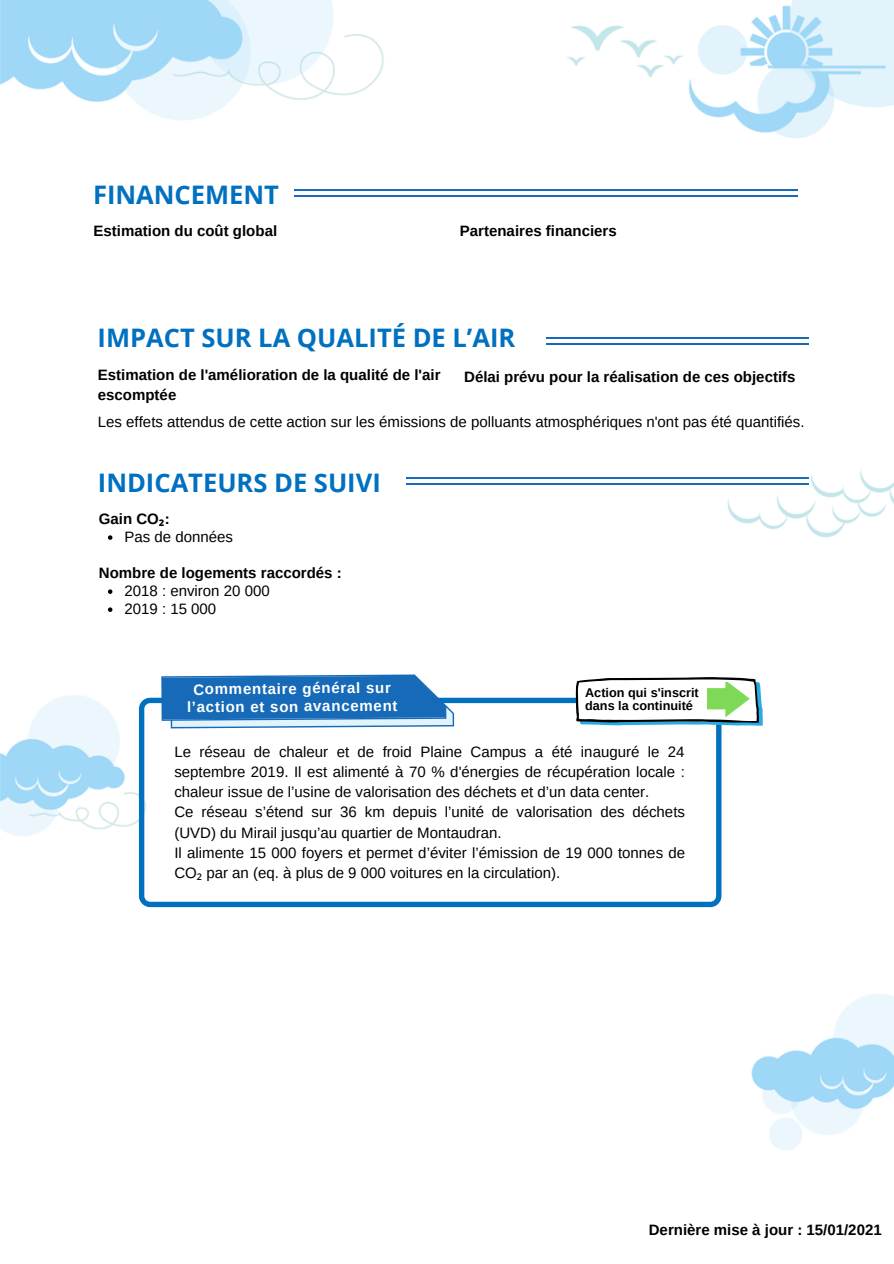
<style>
.page{position:relative;width:894px;height:1264px;background:#fff}
.page>*{position:absolute;margin:0;border:0;box-sizing:border-box;transform-origin:0 0}
.t1{font:700 25.5px "Open Sans";color:#0070c0}
.t2{font:15px/20.2px "Arimo";color:#000}
.t3{font:700 15px/20.2px "Arimo";color:#000}
.t4{font:700 15px/17.9px "Arimo";color:#fff;text-align:center}
.t5{font:700 12.6px/13px "Arimo";color:#000}
.s1{font-family:"Noto Sans"}
</style>
<div class="page">
<img style="left:0;top:0;width:893px;height:1151px">
<hr style="left:233px;top:337px;width:575px;height:1px;background:#166ab8">
<hr style="left:233px;top:343px;width:575px;height:1px;background:#166ab8">
<div style="left:89px;top:315px;width:457px;height:50px;background:#fff"></div>
<hr style="left:233px;top:477px;width:575px;height:1px;background:#166ab8">
<hr style="left:233px;top:483px;width:575px;height:1px;background:#166ab8">
<div style="left:92px;top:460px;width:314px;height:49px;background:#fff"></div>
<svg style="left:108px;top:535px;width:4px;height:5px"></svg>
<svg style="left:108px;top:589px;width:4px;height:5px"></svg>
<svg style="left:108px;top:607px;width:4px;height:5px"></svg>
<svg style="left:139px;top:697px;width:582px;height:210px"></svg>
<svg style="left:161px;top:674px;width:293px;height:54px;background:#4186c5"></svg>
<hr style="left:223px;top:189px;width:574px;height:2px;background:#166ab8">
<hr style="left:223px;top:196px;width:574px;height:1px;background:#166ab8">
<div style="left:89px;top:172px;width:204px;height:50px;background:#fff"></div>
<svg style="left:575px;top:677px;width:187px;height:48px"></svg>
<p class="t1" style="left:93px;top:176px;width:187px">FINANCEMENT</p>
<p class="t3" style="left:94px;top:221px;width:185px">Estimation du coût global</p>
<p class="t3" style="left:460px;top:221px;width:158px">Partenaires financiers</p>
<p class="t1" style="left:98px;top:320px;width:419px">IMPACT SUR LA QUALITÉ DE L’AIR</p>
<p class="t3" style="left:98px;top:365px;width:344px">Estimation de l'amélioration de la qualité de l'air escomptée</p>
<p class="t3" style="left:464px;top:366px;width:333px">Délai prévu pour la réalisation de ces objectifs</p>
<p class="t2" style="left:98px;top:412px;width:708px">Les effets attendus de cette action sur les émissions de polluants atmosphériques n'ont pas été quantifiés.</p>
<p class="t1" style="left:98px;top:464px;width:284px">INDICATEURS DE SUIVI</p>
<p class="t2" style="left:124px;top:526px;width:110px">Pas de données</p>
<p class="t3" style="left:99px;top:508px;width:72px">Gain CO<span class="s1">₂</span>:</p>
<p class="t3" style="left:99px;top:563px;width:244px">Nombre de logements raccordés :</p>
<p class="t2" style="left:124px;top:581px;width:147px">2018 : environ 20 000</p>
<p class="t2" style="left:124px;top:599px;width:93px">2019 : 15 000</p>
<p class="t4" style="left:186px;top:681px;width:212px;rotate:-1deg">Commentaire général sur l’action et son avancement</p>
<p class="t5" style="left:585px;top:686px;width:115px">Action qui s'inscrit dans la continuité</p>
<p class="t2" style="left:174px;top:741px;width:512px;text-align:justify">Le réseau de chaleur et de froid Plaine Campus a été inauguré le 24 septembre 2019. Il est alimenté à 70 % d'énergies de récupération locale : chaleur issue de l’usine de valorisation des déchets et d’un data center.</p>
<p class="t2" style="left:174px;top:802px;width:512px">Ce réseau s’étend sur 36 km depuis l’unité de valorisation des déchets (UVD) du Mirail jusqu’au quartier de Montaudran.</p>
<p class="t2" style="left:174px;top:842px;width:512px">Il alimente 15 000 foyers et permet d’éviter l’émission de 19 000 tonnes de<br>CO<span class="s1">₂</span> par an (eq. à plus de 9 000 voitures en la circulation).</p>
<p class="t3" style="left:648px;top:1219px;width:234px">Dernière mise à jour : 15/01/2021</p>
</div>
